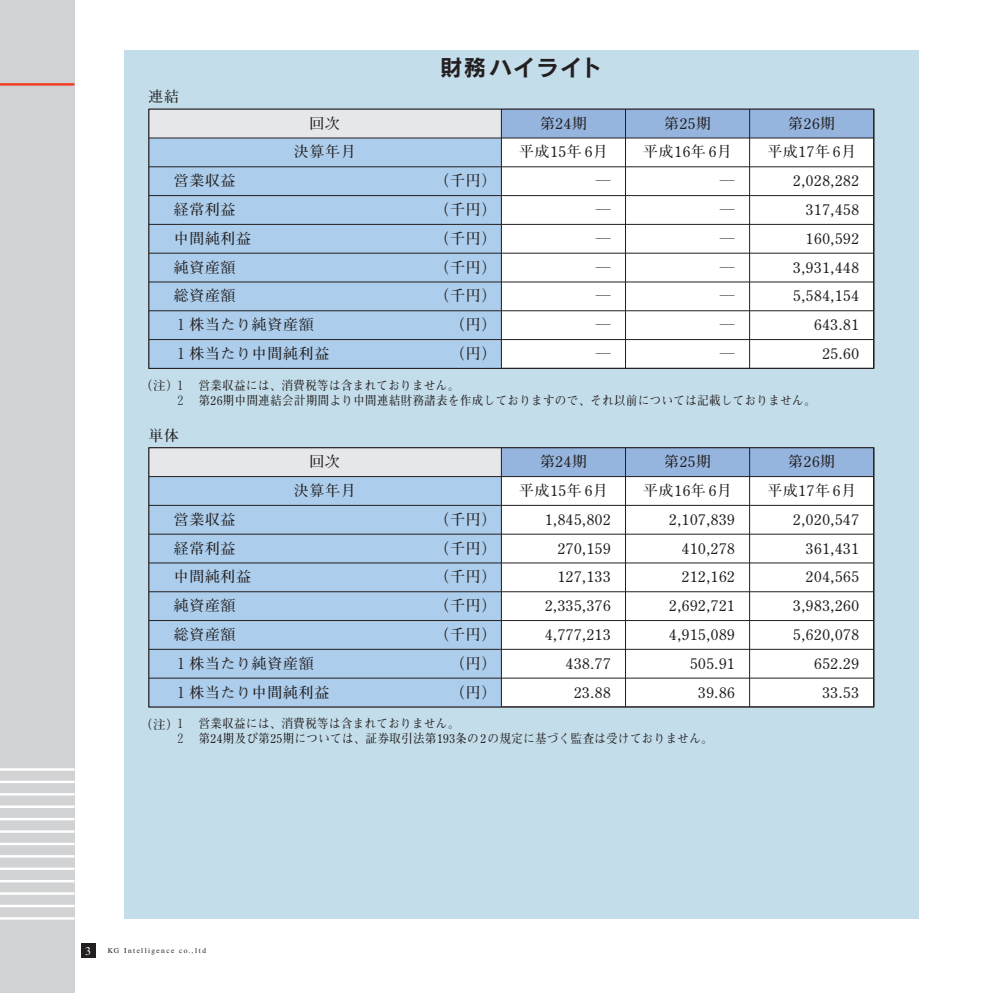
<style>
.page{position:relative;width:993px;height:993px;background:#fff}
.page>*{position:absolute;margin:0;border:0;box-sizing:border-box;transform-origin:0 0}
.t1{font:22.4px "Rodin CID B";letter-spacing:.05em;color:#231f20}
.t2{font:700 14.88px/28.7px "Futo Min A101";letter-spacing:.05em;color:#231f20;text-align:center}
.t3{font:700 12.42px/14.9px "Futo Min A101";letter-spacing:.05em;color:#231f20;scale:.91 1}
.t4{font:700 12.42px "Futo Min A101";letter-spacing:.05em;color:#231f20}
.t5{font:300 11.72px "Ryumin";color:#fff}
.t6{font:300 7.52px "Ryumin";letter-spacing:.2em;color:#231f20}
</style>
<div class="page">
<div style="left:0;top:0;width:74px;height:992px;background:#d1d2d4"></div>
<hr style="left:0;top:83px;width:74px;height:3px;background:#ef3e22">
<hr style="left:0;top:768px;width:74px;height:2px;background:#fff">
<hr style="left:0;top:780px;width:74px;height:3px;background:#fff">
<hr style="left:0;top:792px;width:74px;height:3px;background:#fff">
<hr style="left:0;top:805px;width:74px;height:2px;background:#fff">
<hr style="left:0;top:817px;width:74px;height:3px;background:#fff">
<hr style="left:0;top:830px;width:74px;height:2px;background:#fff">
<hr style="left:0;top:842px;width:74px;height:3px;background:#fff">
<hr style="left:0;top:854px;width:74px;height:3px;background:#fff">
<hr style="left:0;top:867px;width:74px;height:2px;background:#fff">
<hr style="left:0;top:879px;width:74px;height:3px;background:#fff">
<hr style="left:0;top:892px;width:74px;height:2px;background:#fff">
<hr style="left:0;top:904px;width:74px;height:3px;background:#fff">
<hr style="left:0;top:916px;width:74px;height:3px;background:#fff">
<div style="left:81px;top:943px;width:14px;height:14px;background:#231f20"></div>
<div style="left:124px;top:50px;width:794px;height:868px;background:#c3ddea"></div>
<svg style="left:148px;top:109px;width:726px;height:598px;background:#cbdbea"></svg>
<p class="t2" style="left:148px;top:85px;width:32px">連結</p>
<h1 class="t1" style="left:440px;top:59px;width:163px">財務ハイライト</h1>
<p class="t2" style="left:309px;top:111px;width:32px">回次</p>
<p class="t2" style="left:788px;top:111px;width:48px">第26期</p>
<p class="t2" style="left:767px;top:140px;width:90px">平成17年 6月</p>
<p class="t2" style="left:793px;top:168px;width:67px">2,028,282</p>
<p class="t2" style="left:805px;top:197px;width:54px">317,458</p>
<p class="t2" style="left:805px;top:226px;width:54px">160,592</p>
<p class="t2" style="left:793px;top:255px;width:67px">3,931,448</p>
<p class="t2" style="left:793px;top:283px;width:67px">5,584,154</p>
<p class="t2" style="left:814px;top:312px;width:46px">643.81</p>
<p class="t2" style="left:540px;top:111px;width:48px">第24期</p>
<p class="t2" style="left:519px;top:140px;width:90px">平成15年 6月</p>
<p class="t2" style="left:595px;top:168px;width:16px">―</p>
<p class="t2" style="left:643px;top:111px;width:90px">第25期<br>平成16年 6月</p>
<p class="t2" style="left:294px;top:140px;width:63px">決算年月</p>
<p class="t2" style="left:174px;top:168px;width:63px">営業収益</p>
<p class="t2" style="left:434px;top:168px;width:63px">（千円）</p>
<p class="t2" style="left:719px;top:168px;width:16px">―</p>
<p class="t2" style="left:174px;top:197px;width:63px">経常利益</p>
<p class="t2" style="left:434px;top:197px;width:63px">（千円）</p>
<p class="t2" style="left:595px;top:197px;width:16px">―</p>
<p class="t2" style="left:719px;top:197px;width:16px">―</p>
<p class="t2" style="left:174px;top:226px;width:79px">中間純利益</p>
<p class="t2" style="left:434px;top:226px;width:63px">（千円）</p>
<p class="t2" style="left:595px;top:226px;width:16px">―</p>
<p class="t2" style="left:719px;top:226px;width:16px">―</p>
<p class="t2" style="left:174px;top:255px;width:63px">純資産額</p>
<p class="t2" style="left:434px;top:255px;width:63px">（千円）</p>
<p class="t2" style="left:595px;top:255px;width:16px">―</p>
<p class="t2" style="left:719px;top:255px;width:16px">―</p>
<p class="t2" style="left:174px;top:283px;width:63px">総資産額</p>
<p class="t2" style="left:434px;top:283px;width:63px">（千円）</p>
<p class="t2" style="left:595px;top:283px;width:16px">―</p>
<p class="t2" style="left:719px;top:283px;width:16px">―</p>
<p class="t2" style="left:174px;top:312px;width:141px">１株当たり純資産額</p>
<p class="t2" style="left:450px;top:312px;width:48px">（円）</p>
<p class="t2" style="left:595px;top:312px;width:16px">―</p>
<p class="t2" style="left:719px;top:312px;width:16px">―</p>
<p class="t2" style="left:595px;top:341px;width:16px">―</p>
<p class="t2" style="left:719px;top:341px;width:16px">―</p>
<p class="t2" style="left:174px;top:341px;width:157px">１株当たり中間純利益</p>
<p class="t2" style="left:450px;top:341px;width:48px">（円）</p>
<p class="t2" style="left:822px;top:341px;width:38px">25.60</p>
<p class="t4" style="left:140px;top:381px;width:40px">（注）</p>
<p class="t3" style="left:175px;top:379px;width:705px">１　営業収益には、消費税等は含まれておりません。<br>２　第26期中間連結会計期間より中間連結財務諸表を作成しておりますので、それ以前については記載しておりません。</p>
<p class="t2" style="left:148px;top:423px;width:32px">単体</p>
<p class="t2" style="left:309px;top:449px;width:32px">回次</p>
<p class="t2" style="left:788px;top:449px;width:48px">第26期</p>
<p class="t2" style="left:767px;top:478px;width:90px">平成17年 6月</p>
<p class="t2" style="left:793px;top:507px;width:67px">2,020,547</p>
<p class="t2" style="left:805px;top:535px;width:54px">361,431</p>
<p class="t2" style="left:805px;top:564px;width:54px">204,565</p>
<p class="t2" style="left:793px;top:593px;width:67px">3,983,260</p>
<p class="t2" style="left:793px;top:622px;width:67px">5,620,078</p>
<p class="t2" style="left:814px;top:650px;width:46px">652.29</p>
<p class="t2" style="left:540px;top:449px;width:48px">第24期</p>
<p class="t2" style="left:519px;top:478px;width:90px">平成15年 6月</p>
<p class="t2" style="left:545px;top:507px;width:67px">1,845,802</p>
<p class="t2" style="left:643px;top:449px;width:90px">第25期<br>平成16年 6月</p>
<p class="t2" style="left:294px;top:478px;width:63px">決算年月</p>
<p class="t2" style="left:174px;top:507px;width:63px">営業収益</p>
<p class="t2" style="left:434px;top:507px;width:63px">（千円）</p>
<p class="t2" style="left:669px;top:507px;width:67px">2,107,839</p>
<p class="t2" style="left:174px;top:535px;width:63px">経常利益</p>
<p class="t2" style="left:434px;top:535px;width:63px">（千円）</p>
<p class="t2" style="left:557px;top:535px;width:54px">270,159</p>
<p class="t2" style="left:681px;top:535px;width:54px">410,278</p>
<p class="t2" style="left:174px;top:564px;width:79px">中間純利益</p>
<p class="t2" style="left:434px;top:564px;width:63px">（千円）</p>
<p class="t2" style="left:557px;top:564px;width:54px">127,133</p>
<p class="t2" style="left:681px;top:564px;width:54px">212,162</p>
<p class="t2" style="left:174px;top:593px;width:63px">純資産額</p>
<p class="t2" style="left:434px;top:593px;width:63px">（千円）</p>
<p class="t2" style="left:545px;top:593px;width:67px">2,335,376</p>
<p class="t2" style="left:669px;top:593px;width:67px">2,692,721</p>
<p class="t2" style="left:174px;top:622px;width:63px">総資産額</p>
<p class="t2" style="left:434px;top:622px;width:63px">（千円）</p>
<p class="t2" style="left:545px;top:622px;width:67px">4,777,213</p>
<p class="t2" style="left:669px;top:622px;width:67px">4,915,089</p>
<p class="t2" style="left:174px;top:650px;width:141px">１株当たり純資産額</p>
<p class="t2" style="left:450px;top:650px;width:48px">（円）</p>
<p class="t2" style="left:566px;top:650px;width:46px">438.77</p>
<p class="t2" style="left:690px;top:650px;width:46px">505.91</p>
<p class="t2" style="left:574px;top:679px;width:38px">23.88</p>
<p class="t2" style="left:698px;top:679px;width:38px">39.86</p>
<p class="t2" style="left:174px;top:679px;width:157px">１株当たり中間純利益</p>
<p class="t2" style="left:450px;top:679px;width:48px">（円）</p>
<p class="t2" style="left:822px;top:679px;width:38px">33.53</p>
<p class="t4" style="left:140px;top:719px;width:40px">（注）</p>
<p class="t3" style="left:175px;top:717px;width:592px">１　営業収益には、消費税等は含まれておりません。<br>２　第24期及び第25期については、証券取引法第193条の2の規定に基づく監査は受けておりません。</p>
<p class="t5" style="left:85px;top:945px;width:7px">3</p>
<p class="t6" style="left:108px;top:947px;width:100px">KG Intelligence co.,ltd</p>
</div>
